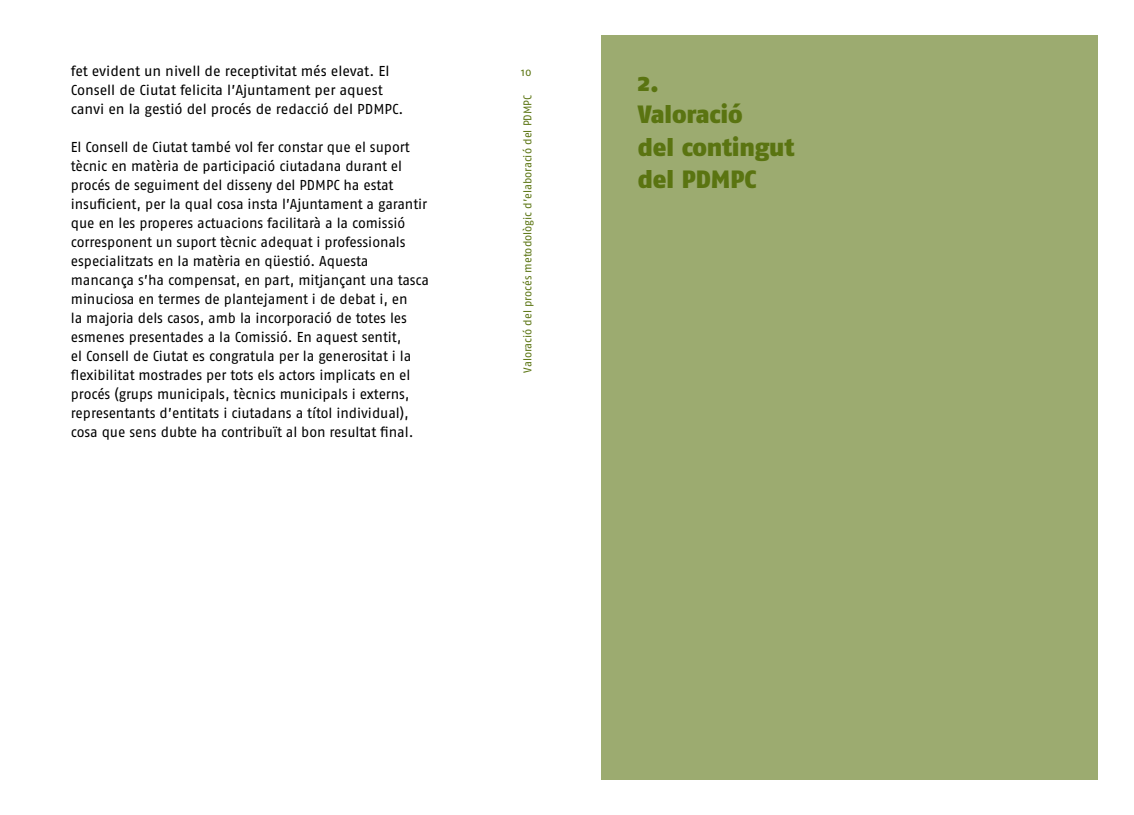
<style>
.page{position:relative;width:1134px;height:815px;background:#fff}
.page>*{position:absolute;margin:0;border:0;box-sizing:border-box;transform-origin:0 0}
.t1{font:900 25px/32.5px "Fago Pro";letter-spacing:-.005em;color:#5a7411}
.t2{font:14.38px/19px "Fago Pro";letter-spacing:-.005em;color:#000}
.t3{font:11.25px "Fago Pro";color:#5a7411}
</style>
<div class="page">
<div style="left:601px;top:35px;width:497px;height:745px;background:#9cab70"></div>
<p class="t2" style="left:71px;top:61px;width:334px">fet evident un nivell de receptivitat més elevat. El<br>Consell de Ciutat felicita l’Ajuntament per aquest canvi en la gestió del procés de redacció del PDMPC.</p>
<p class="t2" style="left:71px;top:137px;width:360px">El Consell de Ciutat també vol fer constar que el suport tècnic en matèria de participació ciutadana durant el procés de seguiment del disseny del PDMPC ha estat insuficient, per la qual cosa insta l’Ajuntament a garantir que en les properes actuacions facilitarà a la comissió corresponent un suport tècnic adequat i professionals especialitzats en la matèria en qüestió. Aquesta mancança s’ha compensat, en part, mitjançant una tasca minuciosa en termes de plantejament i de debat i, en<br>la majoria dels casos, amb la incorporació de totes les esmenes presentades a la Comissió. En aquest sentit,<br>el Consell de Ciutat es congratula per la generositat i la flexibilitat mostrades per tots els actors implicats en el procés (grups municipals, tècnics municipals i externs, representants d’entitats i ciutadans a títol individual), cosa que sens dubte ha contribuït al bon resultat final.</p>
<p class="t3" style="left:521px;top:65px;width:12px">10</p>
<p class="t3" style="left:521px;top:372px;width:279px;rotate:-90deg">Valoració del procés metodològic d’elaboració del PDMPC</p>
<h1 class="t1" style="left:638px;top:66px;width:158px">2.<br>Valoració<br>del contingut del PDMPC</h1>
</div>
